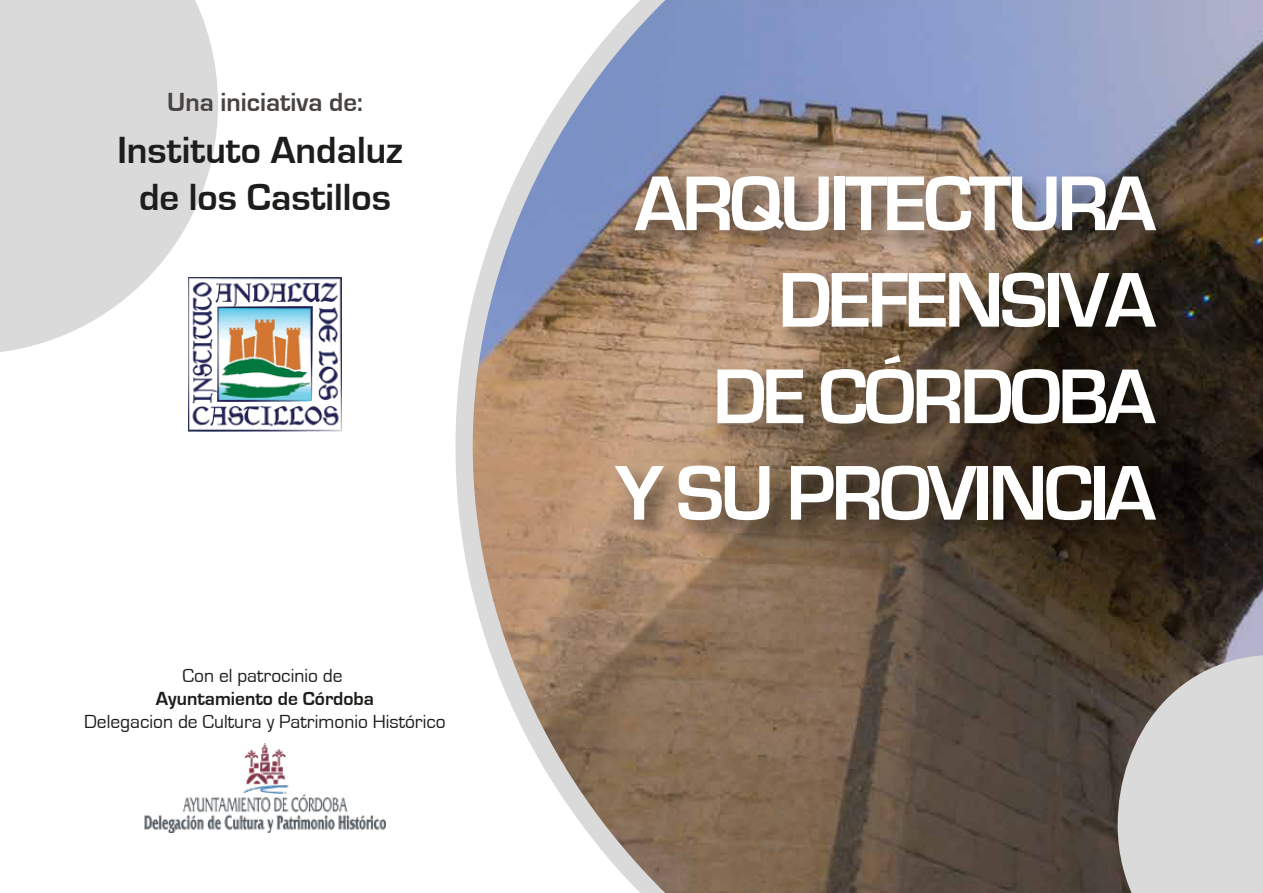
<style>
.page{position:relative;width:1263px;height:893px;background:#fff}
.page>*{position:absolute;margin:0;border:0;box-sizing:border-box;transform-origin:0 0}
.t1{font:700 80.4px/96.4px "Eurostile";letter-spacing:-.05em;color:#fff;text-align:right}
.t2{font:700 39px/46.8px "Eurostile";color:#1d1d1b;text-align:center}
.t3{font:700 27px "Eurostile";color:#474341}
.t4{font:19.5px "Eurostile";color:#1d1d1b}
.t5{font:700 19.5px "Eurostile";color:#1d1d1b}
</style>
<div class="page">
<img style="left:678px;top:0;width:585px;height:893px">
<svg style="left:0;top:0;width:218px;height:353px;fill:#dadada"></svg>
<svg style="left:1118px;top:655px;width:145px;height:238px;background:#c3c1bf"></svg>
<svg style="left:455px;top:0;width:223px;height:893px"></svg>
<img style="left:602px;top:151px;width:587px;height:422px">
<img style="left:145px;top:744px;width:240px;height:88px">
<img style="left:189px;top:277px;width:152px;height:154px">
<h3 class="t3" style="left:167px;top:88px;width:197px">Una iniciativa de:</h3>
<h2 class="t2" style="left:117px;top:128px;width:287px">Instituto Andaluz de los Castillos</h2>
<p class="t4" style="left:183px;top:665px;width:161px">Con el patrocinio de</p>
<p class="t5" style="left:156px;top:688px;width:220px">Ayuntamiento de Córdoba</p>
<p class="t4" style="left:84px;top:711px;width:363px">Delegacion de Cultura y Patrimonio Histórico</p>
<h1 class="t1" style="left:615px;top:157px;width:543px">ARQUITECTURA<br>DEFENSIVA<br>DE CÓRDOBA<br>Y SU PROVINCIA</h1>
</div>
